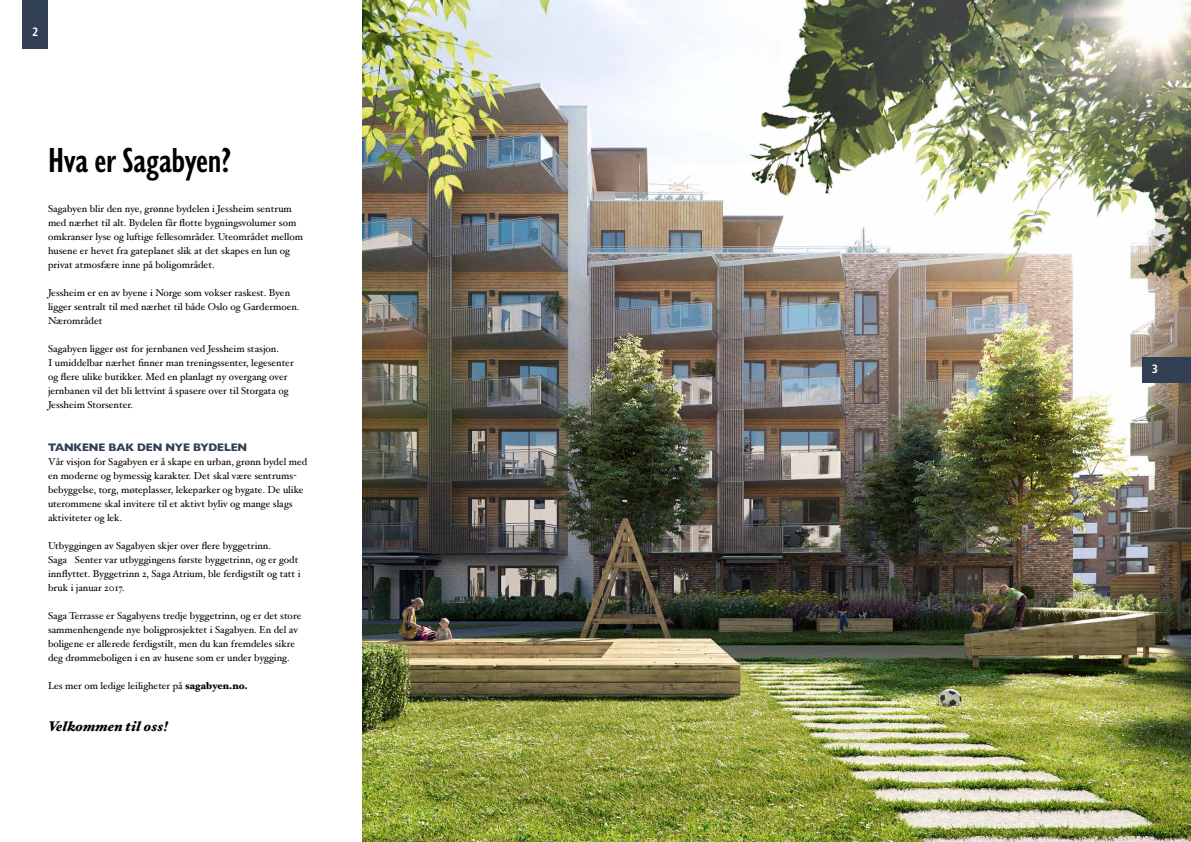
<style>
.page{position:relative;width:1191px;height:842px;background:#fff}
.page>*{position:absolute;margin:0;border:0;box-sizing:border-box;transform-origin:0 0}
.t1{font:600 condensed 36px "Gill Sans Nova";letter-spacing:-.01em;color:#000}
.t2{font:italic 900 14px "Hoefler Text";color:#000}
.t3{font:700 condensed 12px "Frutiger LT Std";color:#fff}
.t4{font:800 11px "Gill Sans Nova";letter-spacing:-.01em;color:#303f54}
.t5{font:10px/14px "Hoefler Text";color:#000}
.s1{font-weight:900}
</style>
<div class="page">
<img style="left:363px;top:0;width:828px;height:842px">
<div style="left:23px;top:0;width:25px;height:49px;background:#303f54"></div>
<div style="left:1142px;top:357px;width:49px;height:25px;background:#303f54"></div>
<p class="t3" style="left:32px;top:25px;width:8px">2</p>
<h1 class="t1" style="left:48px;top:137px;width:185px">Hva er Sagabyen?</h1>
<p class="t5" style="left:48px;top:202px;width:257px">Sagabyen blir den nye, grønne bydelen i Jessheim sentrum med nærhet til alt. Bydelen får flotte bygningsvolumer som omkranser lyse og luftige fellesområder. Uteområdet mellom husene er hevet fra gateplanet slik at det skapes en lun og privat atmosfære inne på boligområdet.</p>
<p class="t5" style="left:48px;top:286px;width:253px">Jessheim er en av byene i Norge som vokser raskest. Byen ligger sentralt til med nærhet til både Oslo og Gardermoen.<br>Nærområdet</p>
<p class="t5" style="left:48px;top:342px;width:247px">Sagabyen ligger øst for jernbanen ved Jessheim stasjon.<br>I umiddelbar nærhet finner man treningssenter, legesenter og flere ulike butikker. Med en planlagt ny overgang over jernbanen vil det bli lettvint å spasere over til Storgata og Jessheim Storsenter.</p>
<p class="t4" style="left:48px;top:441px;width:201px">TANKENE BAK DEN NYE BYDELEN</p>
<p class="t5" style="left:48px;top:455px;width:261px">Vår visjon for Sagabyen er å skape en urban, grønn bydel med en moderne og bymessig karakter. Det skal være sentrums&shy;bebyggelse, torg, møteplasser, lekeparker og bygate. De ulike uterommene skal invitere til et aktivt byliv og mange slags aktiviteter og lek.</p>
<p class="t5" style="left:48px;top:539px;width:254px">Utbyggingen av Sagabyen skjer over flere byggetrinn.<br>Saga Senter var utbyggingens første byggetrinn, og er godt innflyttet. Byggetrinn 2, Saga Atrium, ble ferdigstilt og tatt i bruk i januar 2017.</p>
<p class="t5" style="left:48px;top:609px;width:255px">Saga Terrasse er Sagabyens tredje byggetrinn, og er det store sammenhengende nye boligprosjektet i Sagabyen. En del av boligene er allerede ferdigstilt, men du kan fremdeles sikre deg drømmeboligen i en av husene som er under bygging.</p>
<p class="t5" style="left:48px;top:679px;width:201px">Les mer om ledige leiligheter på <span class="s1">sagabyen.no.</span></p>
<h2 class="t2" style="left:48px;top:718px;width:122px">Velkommen til oss!</h2>
<p class="t3" style="left:1151px;top:362px;width:8px">3</p>
</div>
